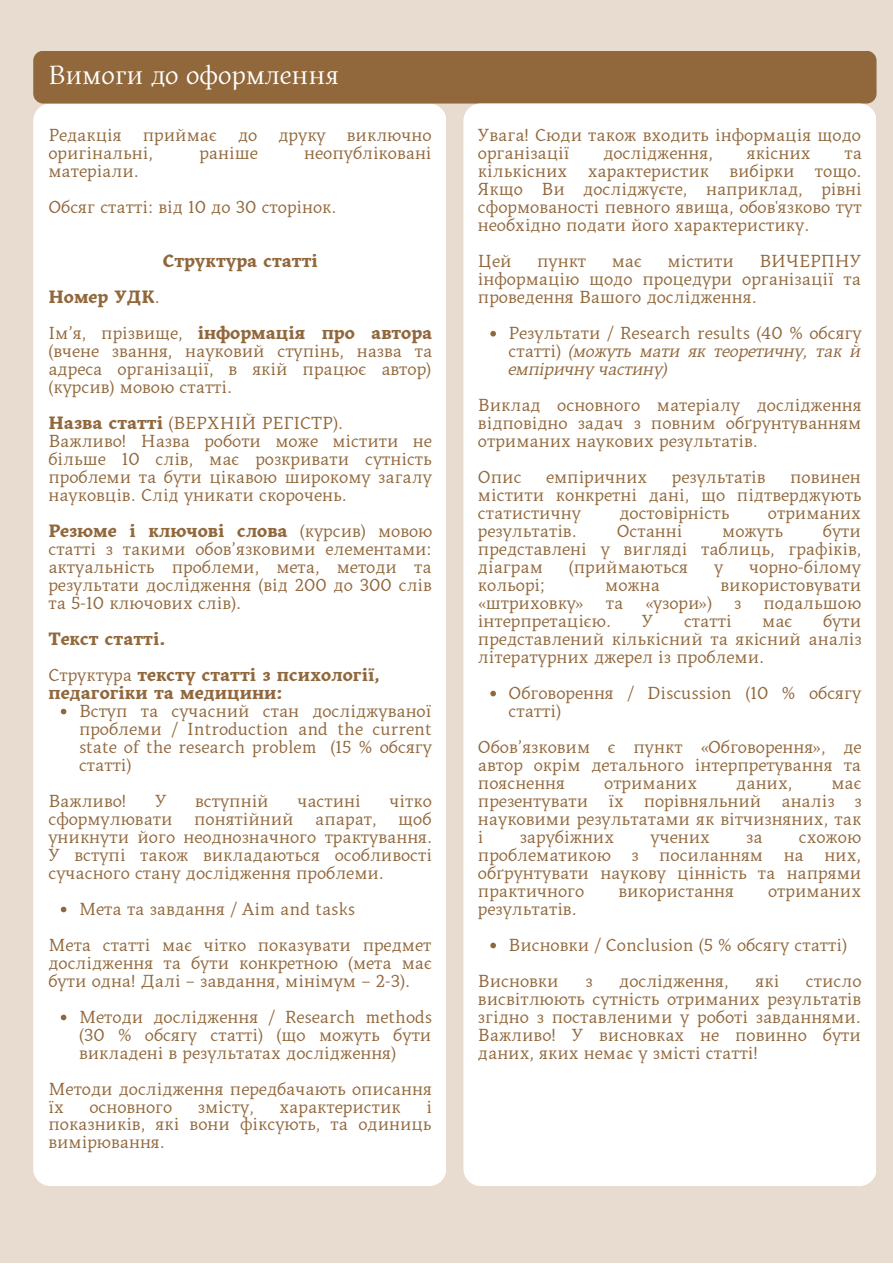
<style>
.page{position:relative;width:893px;height:1264px;background:#fff}
.page>*{position:absolute;margin:0;border:0;box-sizing:border-box;transform-origin:0 0}
.t1{font:26.85px "Kitsch";color:#fff}
.t2{font:18px/18px "Kitsch Text";color:#91683c;text-align:justify}
.t3{font:700 18px/36px "Kitsch Text";color:#91683c}
.t4{font:italic 18px/18px "Kitsch Text";color:#91683c;text-align:justify}
.s1{font-weight:400}
.s2{font-weight:700}
.s3{font-style:normal}
</style>
<div class="page">
<div style="left:0;top:0;width:892px;height:1262px;background:#e8dcd0"></div>
<div style="left:33px;top:104px;width:412px;height:1081px;background:#fff;border-radius:17px"></div>
<div style="left:33px;top:51px;width:843px;height:53px;background:#91683c;border-radius:10px"></div>
<svg style="left:61px;top:708px;width:5px;height:6px"></svg>
<svg style="left:61px;top:906px;width:5px;height:6px"></svg>
<svg style="left:61px;top:1014px;width:5px;height:6px"></svg>
<div style="left:463px;top:104px;width:412px;height:1081px;background:#fff;border-radius:17px"></div>
<svg style="left:490px;top:331px;width:6px;height:5px"></svg>
<svg style="left:490px;top:690px;width:6px;height:6px"></svg>
<svg style="left:490px;top:942px;width:6px;height:6px"></svg>
<h1 class="t1" style="left:48px;top:59px;width:292px">Вимоги до оформлення</h1>
<p class="t2" style="left:48px;top:127px;width:384px">Редакція приймає до друку виключно оригінальні,</p>
<p class="t2" style="left:199px;top:145px;width:60px">раніше</p>
<p class="t2" style="left:304px;top:145px;width:129px">неопубліковані</p>
<p class="t2" style="left:48px;top:154px;width:290px;line-height:36px">матеріали.<br>Обсяг статті: від 10 до 30 сторінок.</p>
<p class="t3" style="left:163px;top:244px;width:156px">Структура статті</p>
<p class="t3" style="left:48px;top:280px;width:385px">Номер УДК<span class="s1">.<br>Ім’я, прізвище,</span> інформація про автора</p>
<p class="t2" style="left:48px;top:343px;width:385px">(вчене звання, науковий ступінь, назва та адреса організації, в якій працює автор) (курсив) мовою статті.</p>
<p class="t2" style="left:48px;top:415px;width:385px;text-align:left"><span class="s2">Назва статті</span> (ВЕРХНІЙ РЕГІСТР).<br>Важливо! Назва роботи може містити не більше 10 слів, має розкривати сутність проблеми та бути цікавою широкому загалу науковців. Слід уникати скорочень.</p>
<p class="t2" style="left:48px;top:523px;width:385px"><span class="s2">Резюме і ключові слова</span> (курсив) мовою статті з такими обов’язковими елементами: актуальність проблеми, мета, методи та результати дослідження (від 200 до 300 слів та 5-10 ключових слів).</p>
<p class="t3" style="left:48px;top:622px;width:332px">Текст статті.<br><span class="s1">Структура</span> тексту статті з психології,</p>
<p class="t3" style="left:48px;top:675px;width:235px">педагогіки та медицини:</p>
<p class="t2" style="left:79px;top:702px;width:354px">Вступ та сучасний стан досліджуваної проблеми / Introduction and the current state of the research problem (15 % обсягу статті)</p>
<p class="t2" style="left:48px;top:792px;width:79px">Важливо!</p>
<p class="t2" style="left:155px;top:792px;width:13px">У</p>
<p class="t2" style="left:195px;top:792px;width:75px">вступній</p>
<p class="t2" style="left:297px;top:792px;width:65px">частині</p>
<p class="t2" style="left:48px;top:792px;width:385px;text-indent:341px">чітко сформулювати понятійний апарат, щоб уникнути його неоднозначного трактування.<br>У вступі також викладаються особливості сучасного стану дослідження проблеми.</p>
<p class="t2" style="left:79px;top:900px;width:278px">Мета та завдання / Aim and tasks</p>
<p class="t2" style="left:48px;top:936px;width:385px">Мета статті має чітко показувати предмет дослідження та бути конкретною (мета має бути одна! Далі – завдання, мінімум – 2-3).</p>
<p class="t2" style="left:79px;top:1008px;width:354px">Методи дослідження / Research methods (30 % обсягу статті) (що можуть бути викладені в результатах дослідження)</p>
<p class="t2" style="left:48px;top:1080px;width:385px">Методи дослідження передбачають описання їх</p>
<p class="t2" style="left:48px;top:1098px;width:385px;text-indent:378px">і показників, які вони фіксують, та одиниць вимірювання.</p>
<p class="t2" style="left:89px;top:1098px;width:84px">основного</p>
<p class="t2" style="left:198px;top:1098px;width:57px">змісту,</p>
<p class="t2" style="left:279px;top:1098px;width:123px">характеристик</p>
<p class="t2" style="left:478px;top:127px;width:384px">Увага! Сюди також входить інформація щодо організації</p>
<p class="t2" style="left:603px;top:145px;width:111px">дослідження,</p>
<p class="t2" style="left:746px;top:145px;width:65px">якісних</p>
<p class="t2" style="left:478px;top:145px;width:385px;text-indent:366px">та кількісних характеристик вибірки тощо.<br>Якщо Ви досліджуєте, наприклад, рівні сформованості певного явища, обов'язково тут необхідно подати його характеристику.</p>
<p class="t2" style="left:478px;top:253px;width:35px">Цей</p>
<p class="t2" style="left:537px;top:253px;width:51px">пункт</p>
<p class="t2" style="left:611px;top:253px;width:32px">має</p>
<p class="t2" style="left:667px;top:253px;width:68px">містити</p>
<p class="t2" style="left:478px;top:253px;width:385px;text-indent:281px">ВИЧЕРПНУ інформацію щодо процедури організації та проведення Вашого дослідження.</p>
<p class="t4" style="left:508px;top:325px;width:354px"><span class="s3">Результати / Research results (40 % обсягу статті)</span> (можуть мати як теоретичну, так й емпіричну частину)</p>
<p class="t2" style="left:478px;top:397px;width:385px">Виклад основного матеріалу дослідження відповідно задач з повним обґрунтуванням отриманих наукових результатів.</p>
<p class="t2" style="left:478px;top:469px;width:45px">Опис</p>
<p class="t2" style="left:546px;top:469px;width:103px">емпіричних</p>
<p class="t2" style="left:672px;top:469px;width:95px">результатів</p>
<p class="t2" style="left:478px;top:469px;width:385px;text-indent:312px">повинен містити конкретні дані, що підтверджують статистичну</p>
<p class="t2" style="left:619px;top:505px;width:111px">достовірність</p>
<p class="t2" style="left:767px;top:505px;width:94px">отриманих</p>
<p class="t2" style="left:478px;top:523px;width:385px;text-indent:345px">бути представлені у вигляді таблиць, графіків, діаграм</p>
<p class="t2" style="left:478px;top:523px;width:100px">результатів.</p>
<p class="t2" style="left:616px;top:523px;width:67px">Останні</p>
<p class="t2" style="left:722px;top:523px;width:62px">можуть</p>
<p class="t2" style="left:568px;top:559px;width:121px">(приймаються</p>
<p class="t2" style="left:714px;top:559px;width:11px">у</p>
<p class="t2" style="left:749px;top:559px;width:113px">чорно-білому</p>
<p class="t2" style="left:478px;top:577px;width:68px">кольорі;</p>
<p class="t2" style="left:605px;top:577px;width:56px">можна</p>
<p class="t2" style="left:478px;top:577px;width:385px;text-indent:242px">використовувати «штриховку» та «узори») з подальшою інтерпретацією.</p>
<p class="t2" style="left:478px;top:613px;width:385px;text-indent:345px">бути представлений кількісний та якісний аналіз літературних джерел із проблеми.</p>
<p class="t2" style="left:642px;top:613px;width:13px">У</p>
<p class="t2" style="left:684px;top:613px;width:49px">статті</p>
<p class="t2" style="left:762px;top:613px;width:32px">має</p>
<p class="t2" style="left:508px;top:684px;width:354px">Обговорення / Discussion (10 % обсягу статті)</p>
<p class="t2" style="left:478px;top:738px;width:385px">Обов’язковим є пункт «Обговорення», де автор окрім детального інтерпретування та пояснення</p>
<p class="t2" style="left:478px;top:774px;width:385px;text-indent:353px">має презентувати їх порівняльний аналіз з науковими результатами як вітчизняних, так і</p>
<p class="t2" style="left:604px;top:774px;width:94px">отриманих</p>
<p class="t2" style="left:736px;top:774px;width:58px">даних,</p>
<p class="t2" style="left:519px;top:828px;width:96px">зарубіжних</p>
<p class="t2" style="left:650px;top:828px;width:61px">учених</p>
<p class="t2" style="left:746px;top:828px;width:18px">за</p>
<p class="t2" style="left:478px;top:828px;width:385px;text-indent:321px">схожою проблематикою з посиланням на них, обґрунтувати наукову цінність та напрями практичного</p>
<p class="t2" style="left:618px;top:882px;width:117px">використання</p>
<p class="t2" style="left:768px;top:882px;width:94px">отриманих</p>
<p class="t2" style="left:478px;top:900px;width:100px">результатів.</p>
<p class="t2" style="left:508px;top:936px;width:340px">Висновки / Conclusion (5 % обсягу статті)</p>
<p class="t2" style="left:478px;top:972px;width:82px">Висновки</p>
<p class="t2" style="left:585px;top:972px;width:9px">з</p>
<p class="t2" style="left:619px;top:972px;width:111px">дослідження,</p>
<p class="t2" style="left:755px;top:972px;width:25px">які</p>
<p class="t2" style="left:478px;top:972px;width:385px;text-indent:328px">стисло висвітлюють сутність отриманих результатів згідно з поставленими у роботі завданнями.<br>Важливо! У висновках не повинно бути даних, яких немає у змісті статті!</p>
</div>
